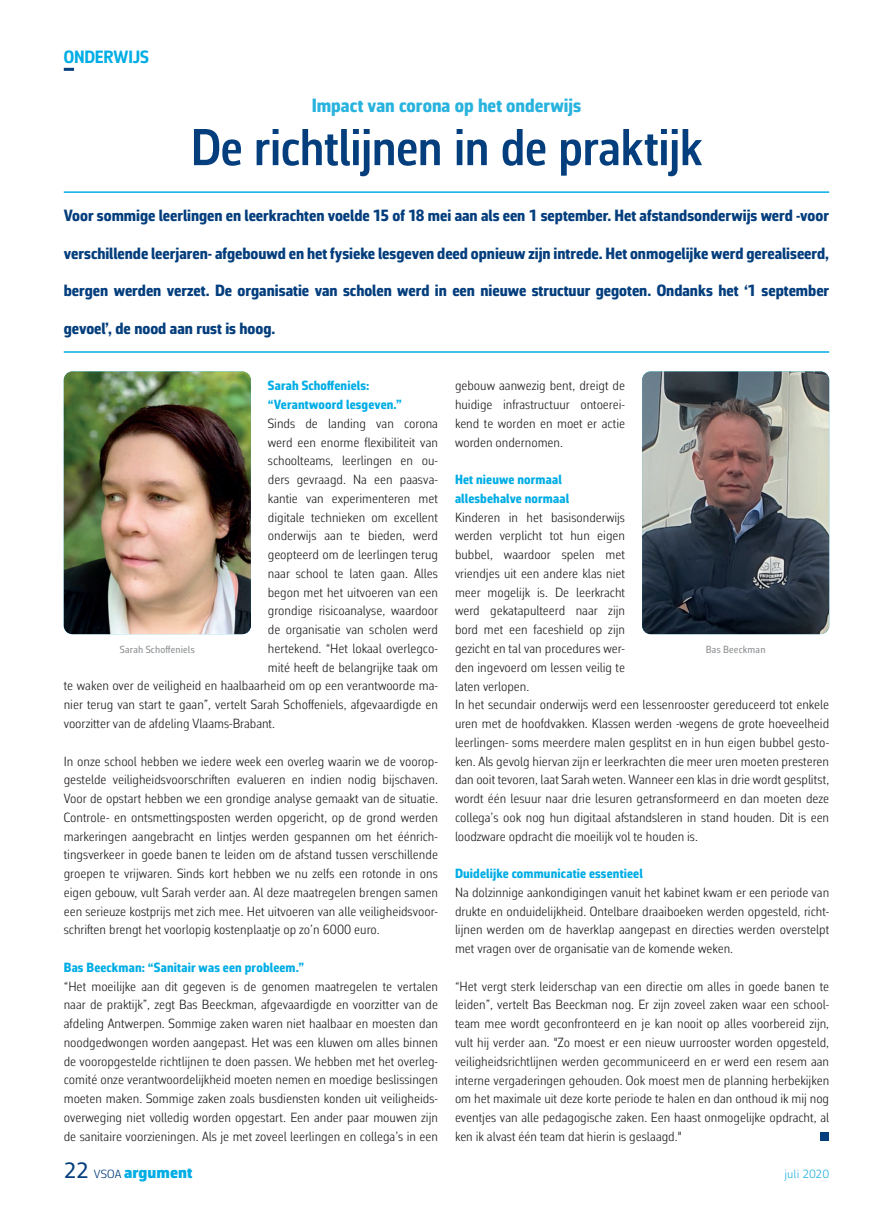
<style>
.page{position:relative;width:893px;height:1221px;background:#fff}
.page>*{position:absolute;margin:0;border:0;box-sizing:border-box;transform-origin:0 0}
.t1{font:600 52.5px "Corbeau Con Pro";letter-spacing:-.01em;color:#043e7d}
.t2{font:800 19.5px "Corbeau Con Pro";color:#28b3de}
.t3{font:700 18px "Corbeau Con Pro";letter-spacing:-.01em;color:#00ade5}
.t4{font:800 16.5px "Corbeau Con Pro";color:#043e7d}
.t5{font:900 16.5px "Corbeau Pro";letter-spacing:.005em;color:#00ade5}
.t6{font:300 13.5px/18.8px "Corbeau Con Pro";color:#231f20;text-align:justify}
.t7{font:800 13.5px/18.8px "Corbeau Con Pro";letter-spacing:.01em;color:#00ade5}
.t8{font:300 12px "Corbeau Pro";color:#28b3de}
.t9{font:500 10.5px "Corbeau Con Pro";letter-spacing:.02em;color:#939598}
.s1{font-weight:400;font-size:22.5px;color:#043e7d}
.s2{font-weight:300;font-size:12px;color:#043e7d}
</style>
<div class="page">
<svg style="left:64px;top:68px;width:10px;height:3px"></svg>
<div style="left:821px;top:1132px;width:8px;height:8px;background:#043e7d"></div>
<hr style="left:64px;top:191px;width:765px;height:2px;background:#00ade5">
<hr style="left:64px;top:351px;width:765px;height:2px;background:#00ade5">
<img style="left:642px;top:371px;width:187px;height:263px">
<img style="left:64px;top:371px;width:187px;height:263px">
<h3 class="t3" style="left:64px;top:45px;width:87px">ONDERWIJS</h3>
<h2 class="t2" style="left:312px;top:92px;width:271px">Impact van corona op het onderwijs</h2>
<h1 class="t1" style="left:191px;top:112px;width:513px">De richtlijnen in de praktijk</h1>
<p class="t4" style="left:64px;top:205px;width:767px">Voor sommige leerlingen en leerkrachten voelde 15 of 18 mei aan als een 1 september. Het afstandsonderwijs werd -voor</p>
<p class="t4" style="left:64px;top:242px;width:767px">verschillende leerjaren- afgebouwd en het fysieke lesgeven deed opnieuw zijn intrede. Het onmogelijke werd gerealiseerd,</p>
<p class="t4" style="left:64px;top:280px;width:767px">bergen werden verzet. De organisatie van scholen werd in een nieuwe structuur gegoten. Ondanks het ‘1 september</p>
<p class="t4" style="left:64px;top:317px;width:213px">gevoel’, de nood aan rust is hoog.</p>
<p class="t7" style="left:268px;top:376px;width:136px">Sarah Schoffeniels: “Verantwoord lesgeven.”</p>
<p class="t6" style="left:268px;top:413px;width:172px">Sinds de landing van corona</p>
<p class="t6" style="left:268px;top:432px;width:172px">werd een enorme flexibiliteit van</p>
<p class="t6" style="left:268px;top:451px;width:172px">schoolteams, leerlingen en ou-</p>
<p class="t6" style="left:268px;top:470px;width:172px">ders gevraagd. Na een paasva-</p>
<p class="t6" style="left:268px;top:488px;width:172px">kantie van experimenteren met</p>
<p class="t6" style="left:268px;top:507px;width:172px">digitale technieken om excellent</p>
<p class="t6" style="left:268px;top:526px;width:172px">onderwijs aan te bieden, werd</p>
<p class="t6" style="left:268px;top:545px;width:172px">geopteerd om de leerlingen terug</p>
<p class="t6" style="left:268px;top:563px;width:172px">naar school te laten gaan. Alles</p>
<p class="t6" style="left:268px;top:582px;width:172px">begon met het uitvoeren van een</p>
<p class="t6" style="left:268px;top:601px;width:172px">grondige risicoanalyse, waardoor</p>
<p class="t6" style="left:268px;top:620px;width:172px">de organisatie van scholen werd</p>
<p class="t6" style="left:268px;top:638px;width:172px">hertekend. “Het lokaal overlegco-</p>
<p class="t6" style="left:268px;top:657px;width:172px">mité heeft de belangrijke taak om</p>
<p class="t6" style="left:64px;top:676px;width:376px">te waken over de veiligheid en haalbaarheid om op een verantwoorde ma-</p>
<p class="t6" style="left:64px;top:695px;width:376px">nier terug van start te gaan”, vertelt Sarah Schoffeniels, afgevaardigde en</p>
<p class="t6" style="left:64px;top:713px;width:213px">voorzitter van de afdeling Vlaams-Brabant.</p>
<p class="t6" style="left:64px;top:751px;width:376px">In onze school hebben we iedere week een overleg waarin we de voorop&shy;gestelde veiligheidsvoorschriften evalueren en indien nodig bijschaven.<br>Voor de opstart hebben we een grondige analyse gemaakt van de situatie.<br>Controle- en ontsmettingsposten werden opgericht, op de grond werden markeringen aangebracht en lintjes werden gespannen om het éénrich&shy;tingsverkeer in goede banen te leiden om de afstand tussen verschillende groepen te vrijwaren. Sinds kort hebben we nu zelfs een rotonde in ons eigen gebouw, vult Sarah verder aan. Al deze maatregelen brengen samen een serieuze kostprijs met zich mee. Het uitvoeren van alle veiligheidsvoor&shy;schriften brengt het voorlopig kostenplaatje op zo’n 6000 euro.</p>
<p class="t7" style="left:64px;top:957px;width:242px">Bas Beeckman: “Sanitair was een probleem.”</p>
<p class="t6" style="left:64px;top:976px;width:376px">“Het moeilijke aan dit gegeven is de genomen maatregelen te vertalen naar de praktijk”, zegt Bas Beeckman, afgevaardigde en voorzitter van de afdeling Antwerpen. Sommige zaken waren niet haalbaar en moesten dan noodgedwongen worden aangepast. Het was een kluwen om alles binnen de vooropgestelde richtlijnen te doen passen. We hebben met het overleg&shy;comité onze verantwoordelijkheid moeten nemen en moedige beslissingen moeten maken. Sommige zaken zoals busdiensten konden uit veiligheids&shy;overweging niet volledig worden opgestart. Een ander paar mouwen zijn de sanitaire voorzieningen. Als je met zoveel leerlingen en collega’s in een</p>
<p class="t6" style="left:455px;top:376px;width:172px">gebouw aanwezig bent, dreigt de huidige infrastructuur ontoerei&shy;kend te worden en moet er actie worden ondernomen.</p>
<p class="t7" style="left:455px;top:470px;width:116px">Het nieuwe normaal allesbehalve normaal</p>
<p class="t6" style="left:455px;top:507px;width:376px;text-align:left">Kinderen in het basisonderwijs<br>werden verplicht tot hun eigen<br>bubbel, waardoor spelen met<br>vriendjes uit een andere klas niet<br>meer mogelijk is. De leerkracht<br>werd gekatapulteerd naar zijn<br>bord met een faceshield op zijn<br>gezicht en tal van procedures wer-<br>den ingevoerd om lessen veilig te<br>laten verlopen.<br>In het secundair onderwijs werd een lessenrooster gereduceerd tot enkele uren met de hoofdvakken. Klassen werden -wegens de grote hoeveelheid leerlingen- soms meerdere malen gesplitst en in hun eigen bubbel gesto&shy;ken. Als gevolg hiervan zijn er leerkrachten die meer uren moeten presteren dan ooit tevoren, laat Sarah weten. Wanneer een klas in drie wordt gesplitst, wordt één lesuur naar drie lesuren getransformeerd en dan moeten deze collega’s ook nog hun digitaal afstandsleren in stand houden. Dit is een loodzware opdracht die moeilijk vol te houden is.</p>
<p class="t7" style="left:455px;top:864px;width:189px">Duidelijke communicatie essentieel</p>
<p class="t6" style="left:455px;top:882px;width:376px">Na dolzinnige aankondigingen vanuit het kabinet kwam er een periode van drukte en onduidelijkheid. Ontelbare draaiboeken werden opgesteld, richt&shy;lijnen werden om de haverklap aangepast en directies werden overstelpt met vragen over de organisatie van de komende weken.</p>
<p class="t6" style="left:455px;top:976px;width:376px">“Het vergt sterk leiderschap van een directie om alles in goede banen te leiden”, vertelt Bas Beeckman nog. Er zijn zoveel zaken waar een school&shy;team mee wordt geconfronteerd en je kan nooit op alles voorbereid zijn, vult hij verder aan. "Zo moest er een nieuw uurrooster worden opgesteld, veiligheidsrichtlijnen werden gecommuniceerd en er werd een resem aan interne vergaderingen gehouden. Ook moest men de planning herbekijken om het maximale uit deze korte periode te halen en dan onthoud ik mij nog eventjes van alle pedagogische zaken. Een haast onmogelijke opdracht, al ken ik alvast één team dat hierin is geslaagd."</p>
<p class="t9" style="left:120px;top:642px;width:76px">Sarah Schoffeniels</p>
<p class="t9" style="left:706px;top:642px;width:61px">Bas Beeckman</p>
<p class="t5" style="left:64px;top:1161px;width:130px"><span class="s1">22</span> <span class="s2">VSOA</span> argument</p>
<p class="t8" style="left:784px;top:1165px;width:46px">juli 2020</p>
</div>
